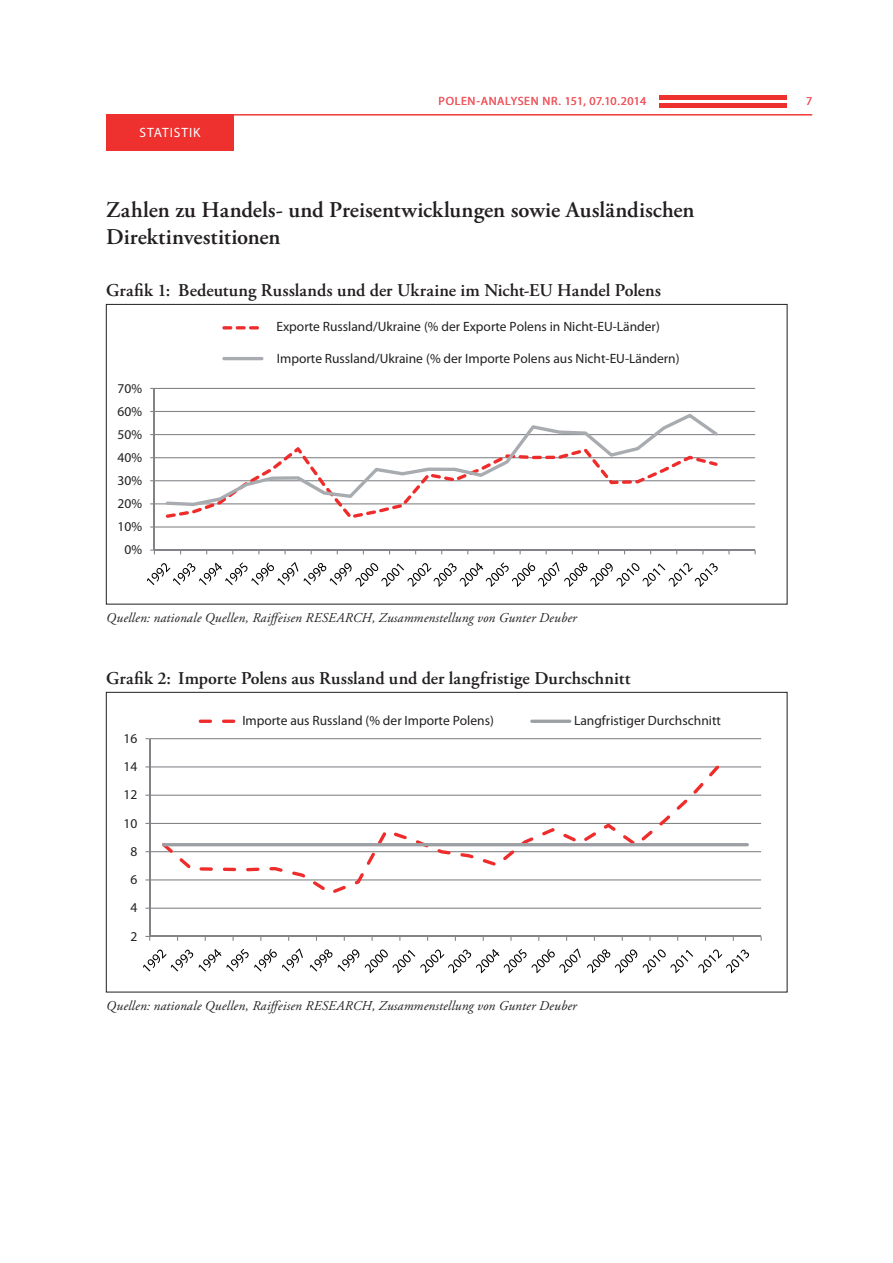
<style>
.page{position:relative;width:893px;height:1263px;background:#fff}
.page>*{position:absolute;margin:0;border:0;box-sizing:border-box;transform-origin:0 0}
.t1{font:600 22.5px/27px "Adobe Garamond Pro";color:#231f20}
.t2{font:600 18px "Adobe Garamond Pro";letter-spacing:.005em;color:#231f20}
.t3{font:13.5px "Myriad Pro";color:#231f20}
.t4{font:italic 13.5px "Adobe Garamond Pro";letter-spacing:.015em;color:#231f20}
.t5{font:13.5px "Myriad Pro";letter-spacing:.15em;color:#fff}
.t6{font:12px "Myriad Pro";letter-spacing:.05em;color:#f05960}
</style>
<div class="page">
<div style="left:659px;top:103px;width:128px;height:5px;background:#ee302f"></div>
<hr style="left:659px;top:96px;width:128px;height:4px;background:#ee302f">
<hr style="left:106px;top:114px;width:706px;height:1px;background:#ee302f">
<div style="left:106px;top:115px;width:128px;height:36px;background:#ee302f"></div>
<hr style="left:154px;top:526px;width:601px;height:1px;background:#818387">
<hr style="left:154px;top:503px;width:601px;height:1px;background:#818387">
<hr style="left:154px;top:480px;width:601px;height:1px;background:#818387">
<hr style="left:154px;top:457px;width:601px;height:1px;background:#818387">
<hr style="left:154px;top:434px;width:601px;height:1px;background:#818387">
<hr style="left:154px;top:411px;width:601px;height:1px;background:#818387">
<hr style="left:154px;top:388px;width:601px;height:1px;background:#818387">
<hr style="left:154px;top:388px;width:1px;height:162px;background:#818387">
<hr style="left:154px;top:550px;width:601px;height:1px;background:#818387">
<svg style="left:166px;top:506px;width:236px;height:12px"></svg>
<svg style="left:166px;top:414px;width:552px;height:92px"></svg>
<svg style="left:147px;top:562px;width:151px;height:23px"></svg>
<svg style="left:304px;top:562px;width:414px;height:25px"></svg>
<svg style="left:222px;top:326px;width:37px;height:3px"></svg>
<hr style="left:222px;top:357px;width:41px;height:3px;background:#a8abaf;border-radius:2px">
<hr style="left:150px;top:908px;width:611px;height:1px;background:#818387">
<hr style="left:150px;top:879px;width:611px;height:1px;background:#818387">
<hr style="left:150px;top:851px;width:611px;height:1px;background:#818387">
<hr style="left:150px;top:823px;width:611px;height:1px;background:#818387">
<hr style="left:150px;top:795px;width:611px;height:1px;background:#818387">
<hr style="left:150px;top:766px;width:611px;height:1px;background:#818387">
<hr style="left:150px;top:738px;width:611px;height:1px;background:#818387">
<hr style="left:149px;top:739px;width:1px;height:197px;background:#818387">
<hr style="left:150px;top:936px;width:611px;height:1px;background:#818387">
<svg style="left:162px;top:765px;width:557px;height:128px"></svg>
<hr style="left:162px;top:843px;width:587px;height:3px;background:#9ca0a4;border-radius:2px">
<svg style="left:143px;top:949px;width:50px;height:22px"></svg>
<svg style="left:199px;top:948px;width:104px;height:23px"></svg>
<svg style="left:310px;top:949px;width:22px;height:22px"></svg>
<svg style="left:338px;top:949px;width:21px;height:22px"></svg>
<svg style="left:365px;top:948px;width:216px;height:25px"></svg>
<svg style="left:587px;top:949px;width:50px;height:24px"></svg>
<svg style="left:643px;top:949px;width:106px;height:24px"></svg>
<svg style="left:199px;top:720px;width:13px;height:3px"></svg>
<svg style="left:222px;top:720px;width:13px;height:3px"></svg>
<hr style="left:530px;top:720px;width:41px;height:3px;background:#9ca0a4;border-radius:2px">
<p class="t5" style="left:140px;top:125px;width:62px">Statistik</p>
<p class="t6" style="left:439px;top:94px;width:209px">POLEN-ANALYSEN NR. 151, 07.10.2014</p>
<p class="t6" style="left:806px;top:94px;width:8px">7</p>
<h1 class="t1" style="left:106px;top:196px;width:590px">Zahlen zu Handels- und Preisentwicklungen sowie Ausländischen<br>Direktinvestitionen</h1>
<h2 class="t2" style="left:106px;top:280px;width:556px">Grafik 1: Bedeutung Russlands und der Ukraine im Nicht-EU Handel Polens</h2>
<p class="t3" style="left:118px;top:380px;width:26px">70%</p>
<p class="t3" style="left:118px;top:403px;width:26px">60%</p>
<p class="t3" style="left:118px;top:426px;width:26px">50%</p>
<p class="t3" style="left:118px;top:449px;width:26px">40%</p>
<p class="t3" style="left:118px;top:472px;width:26px">30%</p>
<p class="t3" style="left:118px;top:495px;width:26px">20%</p>
<p class="t3" style="left:118px;top:518px;width:26px">10%</p>
<p class="t3" style="left:125px;top:541px;width:19px">0%</p>
<p class="t3" style="left:276px;top:318px;width:385px">Exporte Russland/Ukraine (% der Exporte Polens in Nicht-EU-Länder)</p>
<p class="t3" style="left:277px;top:350px;width:404px">Importe Russland/Ukraine (% der Importe Polens aus Nicht-EU-Ländern)</p>
<p class="t3" style="left:266px;top:319px;width:409px">Exporte Russland/Ukraine (% der Exporte Polens in Nicht-EU-15 Ländern)</p>
<p class="t3" style="left:266px;top:350px;width:420px">Importe Russland/Ukraine (% der Importe Polens aus Nicht EU-15 Ländern)</p>
<p class="t4" style="left:106px;top:609px;width:472px">Quellen: nationale Quellen, Raiffeisen RESEARCH, Zusammenstellung von Gunter Deuber</p>
<h2 class="t2" style="left:106px;top:668px;width:526px">Grafik 2: Importe Polens aus Russland und der langfristige Durchschnitt</h2>
<p class="t3" style="left:124px;top:730px;width:15px">16</p>
<p class="t3" style="left:124px;top:758px;width:15px">14</p>
<p class="t3" style="left:124px;top:786px;width:15px">12</p>
<p class="t3" style="left:124px;top:815px;width:15px">10</p>
<p class="t3" style="left:131px;top:843px;width:8px">8</p>
<p class="t3" style="left:131px;top:871px;width:8px">6</p>
<p class="t3" style="left:131px;top:899px;width:8px">4</p>
<p class="t3" style="left:131px;top:928px;width:8px">2</p>
<p class="t3" style="left:242px;top:712px;width:253px">Importe aus Russland (% der Importe Polens)</p>
<p class="t3" style="left:574px;top:712px;width:148px">Langfristiger Durchschnitt</p>
<p class="t4" style="left:106px;top:998px;width:472px">Quellen: nationale Quellen, Raiffeisen RESEARCH, Zusammenstellung von Gunter Deuber</p>
</div>
